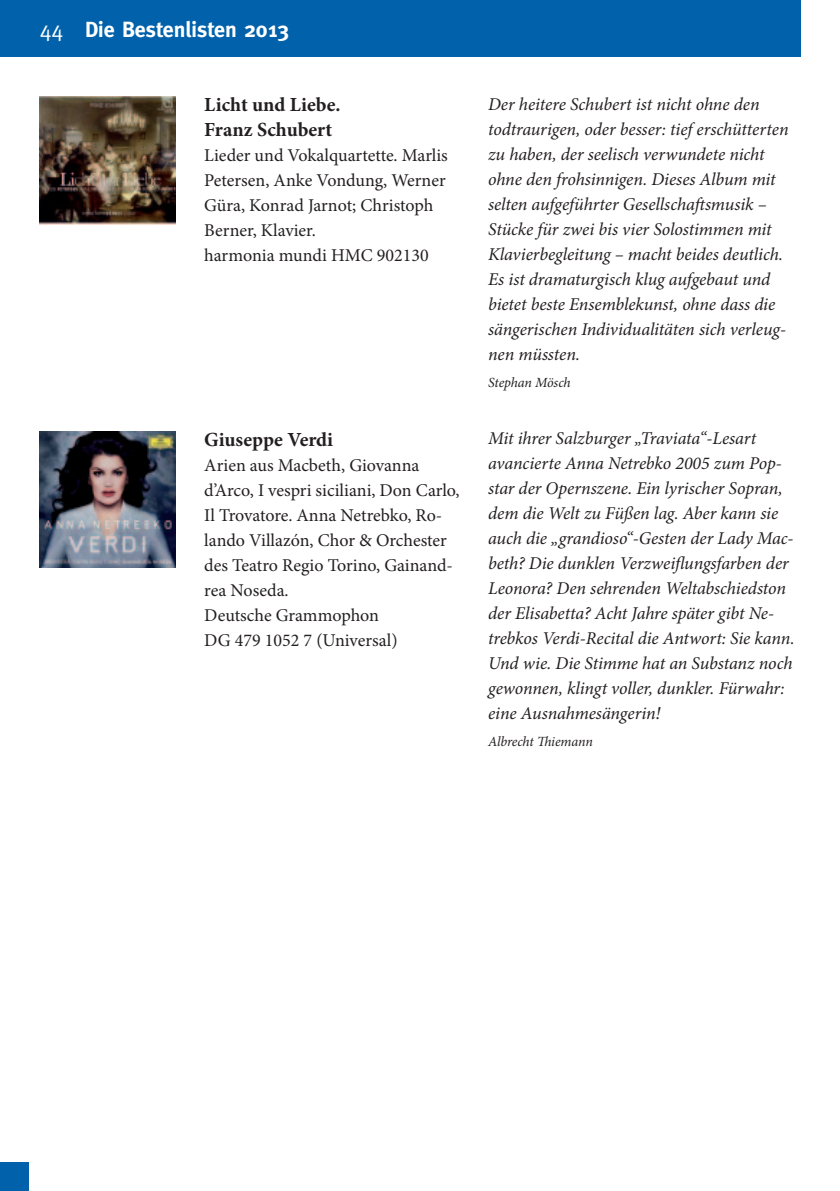
<style>
.page{position:relative;width:840px;height:1191px;background:#fff}
.page>*{position:absolute;margin:0;border:0;box-sizing:border-box;transform-origin:0 0}
.t1{font:700 22px "Meta";color:#fff}
.t2{font:700 20px/25px "Minion Pro";color:#231f20}
.t3{font:italic 18px/25px "Minion Pro";letter-spacing:-.005em;color:#231f20}
.t4{font:18px/25px "Minion Pro";color:#231f20}
.t5{font:italic 14px "Minion Pro";letter-spacing:-.01em;color:#231f20}
.s1{font-weight:400}
</style>
<div class="page">
<img style="left:40px;top:96px;width:136px;height:128px">
<img style="left:40px;top:431px;width:136px;height:136px">
<div style="left:0;top:0;width:799px;height:57px;background:#0161ab"></div>
<div style="left:0;top:1162px;width:28px;height:29px;background:#0161ab"></div>
<p class="t1" style="left:40px;top:16px;width:251px"><span class="s1">44</span> Die Bestenlisten 2013</p>
<p class="t2" style="left:204px;top:92px;width:138px">Licht und Liebe.<br>Franz Schubert</p>
<p class="t4" style="left:204px;top:143px;width:245px">Lieder und Vokalquartette. Marlis<br>Petersen, Anke Vondung, Werner<br>Güra, Konrad Jarnot; Christoph<br>Berner, Klavier.<br>harmonia mundi HMC 902130</p>
<p class="t2" style="left:204px;top:426px;width:130px">Giuseppe Verdi</p>
<p class="t4" style="left:204px;top:452px;width:257px">Arien aus Macbeth, Giovanna d’Arco, I vespri siciliani, Don Carlo,<br>Il Trovatore. Anna Netrebko, Ro&shy;lando Villazón, Chor &amp; Orchester des Teatro Regio Torino, Gainand&shy;rea Noseda.<br>Deutsche Grammophon<br>DG 479 1052 7 (Universal)</p>
<p class="t3" style="left:488px;top:91px;width:302px">Der heitere Schubert ist nicht ohne den todtraurigen, oder besser: tief erschütterten zu haben, der seelisch verwundete nicht ohne den frohsinnigen. Dieses Album mit selten aufgeführter Gesellschaftsmusik – Stücke für zwei bis vier Solostimmen mit Klavierbegleitung – macht beides deutlich.<br>Es ist dramaturgisch klug aufgebaut und bietet beste Ensemblekunst, ohne dass die sängerischen Individualitäten sich verleug&shy;nen müssten.</p>
<p class="t5" style="left:488px;top:372px;width:84px">Stephan Mösch</p>
<p class="t3" style="left:488px;top:426px;width:308px">Mit ihrer Salzburger „Traviata“-Lesart avancierte Anna Netrebko 2005 zum Pop&shy;star der Opernszene. Ein lyrischer Sopran, dem die Welt zu Füßen lag. Aber kann sie auch die „grandioso“-Gesten der Lady Mac&shy;beth? Die dunklen Verzweiflungsfarben der Leonora? Den sehrenden Weltabschiedston der Elisabetta? Acht Jahre später gibt Ne&shy;trebkos Verdi-Recital die Antwort: Sie kann.<br>Und wie. Die Stimme hat an Substanz noch gewonnen, klingt voller, dunkler. Fürwahr: eine Ausnahmesängerin!</p>
<p class="t5" style="left:488px;top:732px;width:106px">Albrecht Thiemann</p>
</div>
